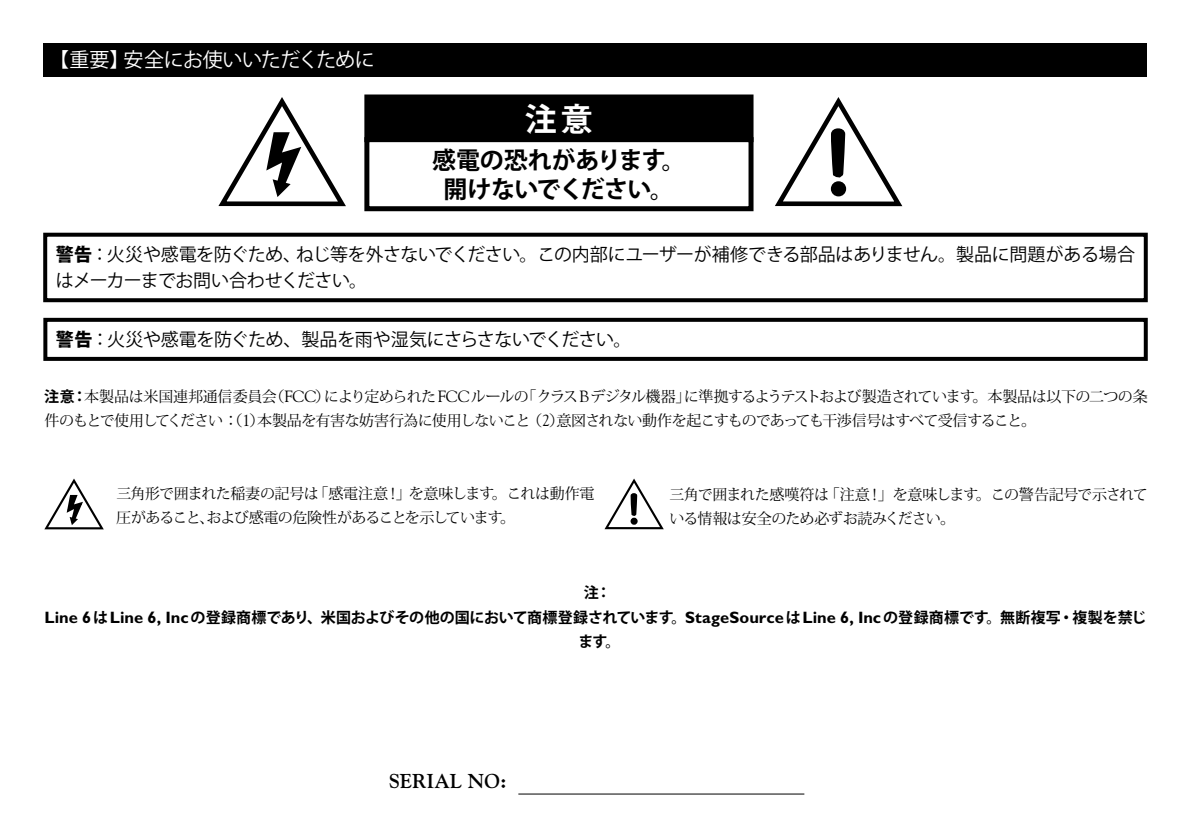
<style>
.page{position:relative;width:1191px;height:840px;background:#fff}
.page>*{position:absolute;margin:0;border:0;box-sizing:border-box;transform-origin:0 0}
.t1{font:700 32px "Koz Go Pro";color:#fff}
.t2{font:700 24px/28.8px "Koz Go Pro";letter-spacing:-.03em;color:#000;text-align:center}
.t3{font:20px "Koz Go Pro";letter-spacing:-.025em;color:#fff}
.t4{font:700 20px "Goudy Std";color:#000}
.t5{font:18px/26px "Koz Go Pro";letter-spacing:-.025em;color:#000}
.t6{font:15px/24px "Koz Min Pro";letter-spacing:-.045em;color:#000}
.t7{font:700 15px/24px "Koz Go Pro";color:#000;text-align:center}
.s1{font-weight:800}
.s2{font-family:"Koz Go Pro";font-weight:700}
.s3{font-family:"Goudy Std";font-size:16.2px}
.s4{font-family:"Gill Sans Std";font-size:16.4px}
</style>
<div class="page">
<div style="left:43px;top:43px;width:1103px;height:33px;background:#000"></div>
<svg style="left:44px;top:478px;width:60px;height:51px"></svg>
<svg style="left:604px;top:478px;width:60px;height:51px"></svg>
<div style="left:630px;top:517px;width:7px;height:7px;border:2px solid #000;border-radius:50%"></div>
<div style="left:367px;top:97px;width:384px;height:43px;background:#000"></div>
<div style="left:364px;top:94px;width:389px;height:48px;border:5px solid #000"></div>
<div style="left:364px;top:137px;width:389px;height:74px;border:5px solid #000"></div>
<svg style="left:218px;top:97px;width:128px;height:109px"></svg>
<svg style="left:775px;top:97px;width:127px;height:109px"></svg>
<div style="left:833px;top:183px;width:11px;height:11px;background:#000;border-radius:50%"></div>
<div style="left:831px;top:181px;width:15px;height:15px;border:5px solid #000;border-radius:50%"></div>
<hr style="left:518px;top:793px;width:286px;height:1px;background:#000">
<div style="left:43px;top:232px;width:1104px;height:70px;border:4px solid #000"></div>
<div style="left:43px;top:317px;width:1104px;height:43px;border:4px solid #000"></div>
<h3 class="t3" style="left:49px;top:47px;width:327px">【重要】安全にお使いいただくために</h3>
<h1 class="t1" style="left:525px;top:98px;width:69px">注意</h1>
<h2 class="t2" style="left:432px;top:147px;width:255px">感電の恐れがあります。開けないでください。</h2>
<p class="t5" style="left:56px;top:242px;width:1081px"><span class="s1">警告</span>：火災や感電を防ぐため、ねじ等を外さないでください。この内部にユーザーが補修できる部品はありません。製品に問題がある場合はメーカーまでお問い合わせください。</p>
<p class="t5" style="left:56px;top:327px;width:577px"><span class="s1">警告</span>：火災や感電を防ぐため、製品を雨や湿気にさらさないでください。</p>
<p class="t6" style="left:44px;top:383px;width:1105px"><span class="s2">注意：</span>本製品は米国連邦通信委員会（<span class="s3">FCC</span>）により定められた<span class="s3">FCC</span>ルールの「クラス<span class="s3">B</span>デジタル機器」に準拠するようテストおよび製造されています。本製品は以下の二つの条件のもとで使用してください：（<span class="s3">1</span>）本製品を有害な妨害行為に使用しないこと（<span class="s3">2</span>）意図されない動作を起こすものであっても干渉信号はすべて受信すること。</p>
<p class="t6" style="left:116px;top:480px;width:479px">三角形で囲まれた稲妻の記号は「感電注意！」を意味します。これは動作電圧があること、および感電の危険性があることを示しています。</p>
<p class="t6" style="left:669px;top:482px;width:479px">三角で囲まれた感嘆符は「注意！」を意味します。この警告記号で示されている情報は安全のため必ずお読みください。</p>
<p class="t7" style="left:45px;top:581px;width:1103px">注：<br><span class="s4">Line 6</span>は<span class="s4">Line 6, Inc</span>の登録商標であり、米国およびその他の国において商標登録されています。<span class="s4">StageSource</span>は<span class="s4">Line 6, Inc</span>の登録商標です。無断複写・複製を禁じます。</p>
<h3 class="t4" style="left:389px;top:768px;width:119px">SERIAL NO:</h3>
</div>
